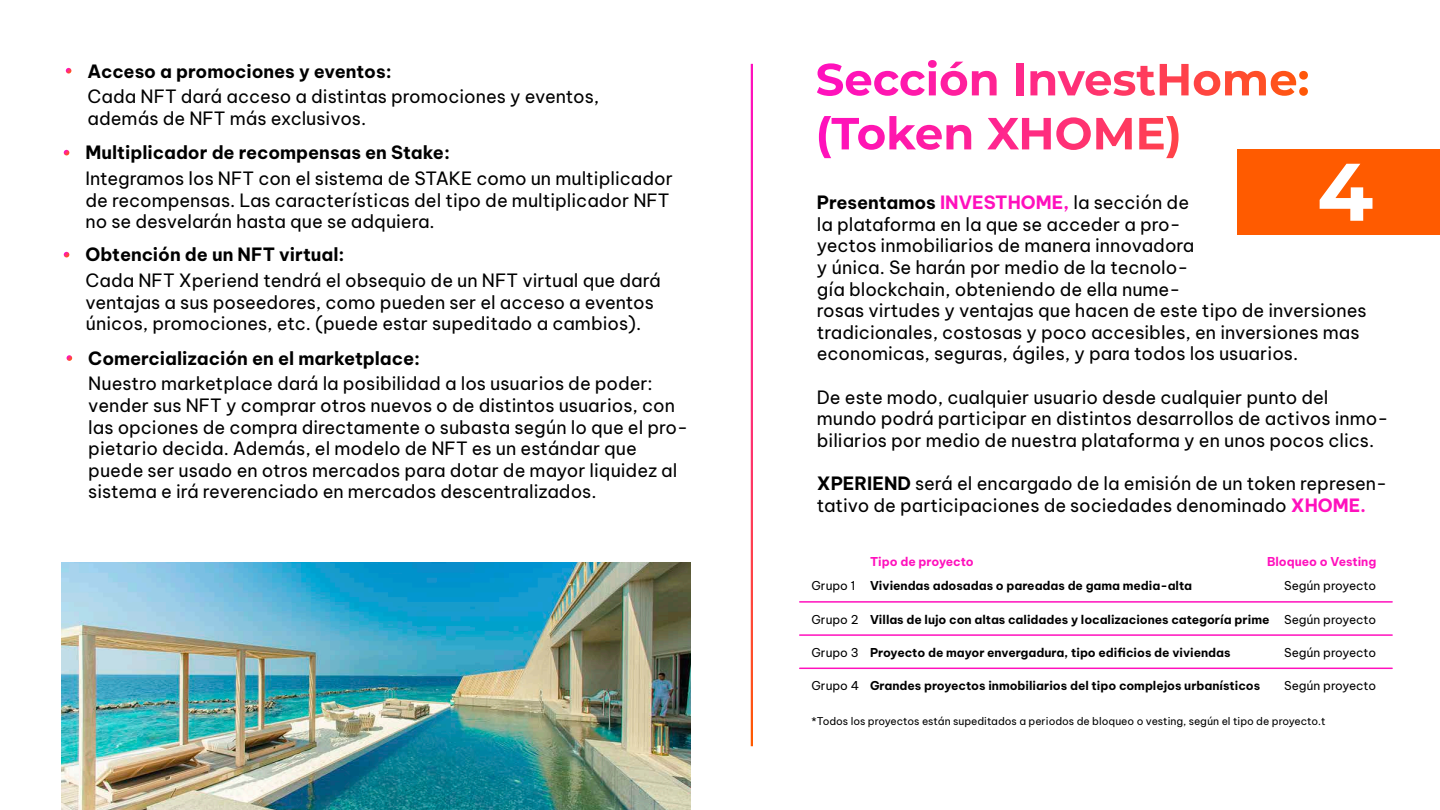
<style>
.page{position:relative;width:1440px;height:810px;background:#fff}
.page>*{position:absolute;margin:0;border:0;box-sizing:border-box;transform-origin:0 0}
.t1{font:18px/21.6px "Be Vietnam Pro";color:#000}
.t2{font:700 18px "Be Vietnam Pro";letter-spacing:-.005em;color:#000}
.t3{font:700 12px "Be Vietnam Pro";color:#000}
.t4{font:12px "Be Vietnam Pro";color:#000}
.t5{font:700 12px "Be Vietnam Pro";letter-spacing:-.005em;color:#ff10bd}
.t6{font:10.5px "Be Vietnam Pro";color:#000}
.s1{font-weight:700}
.s2{font-weight:700;color:#ff10bd}
</style>
<div class="page">
<svg style="left:64px;top:150px;width:5px;height:5px"></svg>
<svg style="left:64px;top:252px;width:5px;height:5px"></svg>
<svg style="left:67px;top:355px;width:5px;height:6px"></svg>
<svg style="left:66px;top:68px;width:5px;height:6px"></svg>
<div style="left:1238px;top:149px;width:202px;height:86px;background:#ff5b00"></div>
<svg style="left:1320px;top:164px;width:52px;height:57px"></svg>
<svg style="left:817px;top:60px;width:180px;height:36px"></svg>
<div style="left:1016px;top:64px;width:7px;height:31px;background:#ff278b"></div>
<svg style="left:1030px;top:64px;width:278px;height:32px"></svg>
<svg style="left:819px;top:116px;width:152px;height:42px"></svg>
<svg style="left:987px;top:117px;width:145px;height:33px"></svg>
<svg style="left:1139px;top:116px;width:40px;height:42px"></svg>
<hr style="left:800px;top:601px;width:592px;height:2px;background:#ff10bd">
<hr style="left:800px;top:634px;width:592px;height:2px;background:#ff10bd">
<hr style="left:800px;top:668px;width:592px;height:1px;background:#ff10bd">
<img style="left:62px;top:562px;width:628px;height:248px">
<p class="t2" style="left:88px;top:55px;width:306px">Acceso a promociones y eventos:</p>
<p class="t1" style="left:88px;top:84px;width:513px">Cada NFT dará acceso a distintas promociones y eventos, además de NFT más exclusivos.</p>
<p class="t2" style="left:86px;top:137px;width:366px">Multiplicador de recompensas en Stake:</p>
<p class="t1" style="left:86px;top:166px;width:589px">Integramos los NFT con el sistema de STAKE como un multiplicador de recompensas. Las características del tipo de multiplicador NFT no se desvelarán hasta que se adquiera.</p>
<p class="t2" style="left:86px;top:239px;width:261px">Obtención de un NFT virtual:</p>
<p class="t1" style="left:86px;top:268px;width:577px">Cada NFT Xperiend tendrá el obsequio de un NFT virtual que dará ventajas a sus poseedores, como pueden ser el acceso a eventos únicos, promociones, etc. (puede estar supeditado a cambios).</p>
<p class="t2" style="left:88px;top:343px;width:333px">Comercialización en el marketplace:</p>
<p class="t1" style="left:88px;top:371px;width:601px">Nuestro marketplace dará la posibilidad a los usuarios de poder: vender sus NFT y comprar otros nuevos o de distintos usuarios, con las opciones de compra directamente o subasta según lo que el pro&shy;pietario decida. Además, el modelo de NFT es un estándar que puede ser usado en otros mercados para dotar de mayor liquidez al sistema e irá reverenciado en mercados descentralizados.</p>
<p class="t1" style="left:817px;top:190px;width:551px"><span class="s1">Presentamos</span> <span class="s2">INVESTHOME,</span> la sección de<br>la plataforma en la que se acceder a pro-<br>yectos inmobiliarios de manera innovadora<br>y única. Se harán por medio de la tecnolo-<br>gía blockchain, obteniendo de ella nume-<br>rosas virtudes y ventajas que hacen de este tipo de inversiones tradicionales, costosas y poco accesibles, en inversiones mas economicas, seguras, ágiles, y para todos los usuarios.</p>
<p class="t1" style="left:817px;top:384px;width:573px">De este modo, cualquier usuario desde cualquier punto del mundo podrá participar en distintos desarrollos de activos inmo&shy;biliarios por medio de nuestra plataforma y en unos pocos clics.</p>
<p class="t1" style="left:817px;top:471px;width:572px"><span class="s1">XPERIEND</span> será el encargado de la emisión de un token represen&shy;tativo de participaciones de sociedades denominado <span class="s2">XHOME.</span></p>
<p class="t5" style="left:870px;top:551px;width:105px">Tipo de proyecto</p>
<p class="t5" style="left:1267px;top:551px;width:111px">Bloqueo o Vesting</p>
<p class="t4" style="left:812px;top:576px;width:45px">Grupo 1</p>
<p class="t4" style="left:1284px;top:576px;width:94px">Según proyecto</p>
<p class="t4" style="left:812px;top:609px;width:48px">Grupo 2</p>
<p class="t4" style="left:812px;top:642px;width:49px">Grupo 3</p>
<p class="t3" style="left:870px;top:576px;width:324px">Viviendas adosadas o pareadas de gama media-alta</p>
<p class="t4" style="left:1284px;top:609px;width:94px">Según proyecto</p>
<p class="t4" style="left:1284px;top:642px;width:94px">Según proyecto</p>
<p class="t4" style="left:1284px;top:676px;width:94px">Según proyecto</p>
<p class="t3" style="left:870px;top:609px;width:401px">Villas de lujo con altas calidades y localizaciones categoría prime</p>
<p class="t3" style="left:870px;top:642px;width:362px">Proyecto de mayor envergadura, tipo edificios de viviendas</p>
<p class="t3" style="left:870px;top:675px;width:392px">Grandes proyectos inmobiliarios del tipo complejos urbanísticos</p>
<p class="t4" style="left:812px;top:676px;width:49px">Grupo 4</p>
<p class="t6" style="left:812px;top:712px;width:516px">*Todos los proyectos están supeditados a periodos de bloqueo o vesting, según el tipo de proyecto.t</p>
</div>
